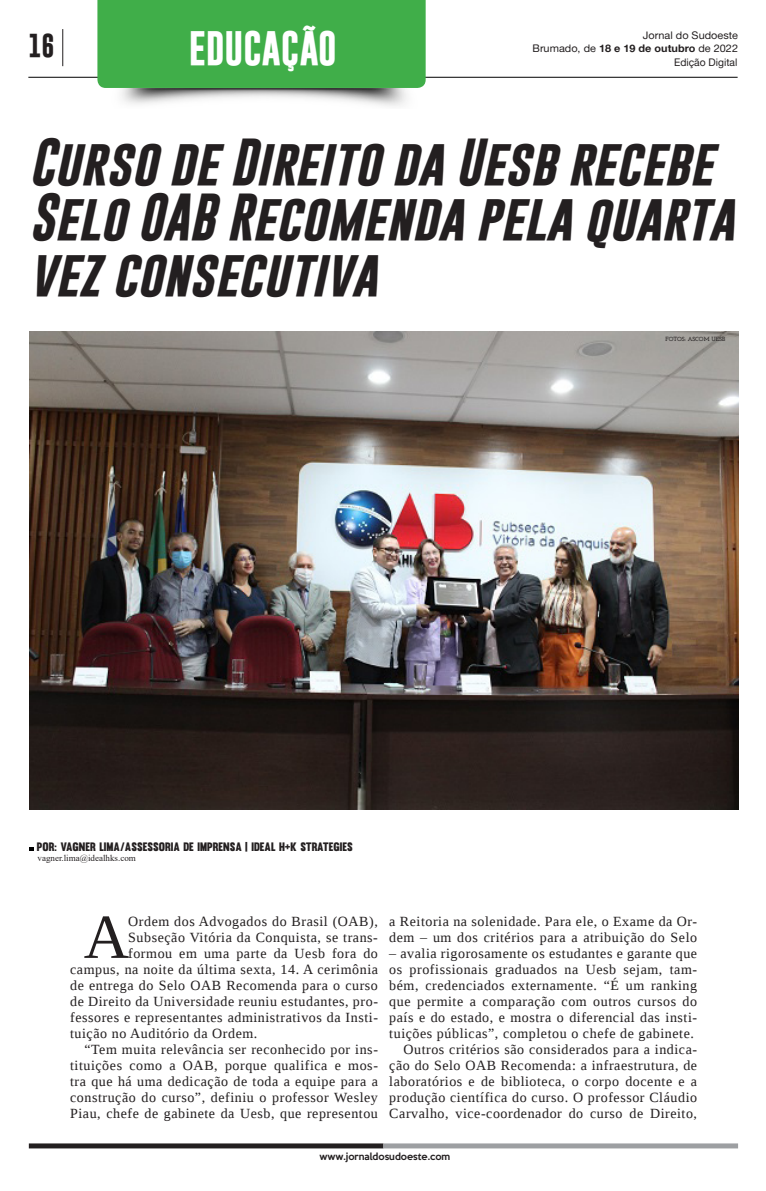
<style>
.page{position:relative;width:766px;height:1191px;background:#fff}
.page>*{position:absolute;margin:0;border:0;box-sizing:border-box;transform-origin:0 0}
.t1{font:62.9px "Liberation Serif";color:#231f20}
.t2{font:italic 700 48px/55px "Gobold";color:#231f20}
.t3{font:700 35px "Gobold";color:#fff}
.t4{font:700 24px "Gobold";color:#231f20}
.t5{font:14px/16px "Liberation Serif";letter-spacing:.04em;color:#231f20}
.t6{font:12px "Muro";color:#231f20}
.t7{font:10.5px "Alte Haas Grotesk";color:#231f20;scale:1.04 1}
.t8{font:10.5px "Alte Haas Grotesk";color:#231f20}
.t9{font:500 9px "Keep Calm";color:#231f20}
.t10{font:9px "Times New Roman";color:#231f20}
.t11{font:700 6px "Josefin Slab";color:#231f20}
.s1{font-family:"Alte Haas Grotesk Bold"}
</style>
<div class="page">
<hr style="left:28px;top:77px;width:709px;height:1px;background:#000">
<hr style="left:62px;top:29px;width:1px;height:37px;background:#231f20">
<div style="left:29px;top:1143px;width:354px;height:5px;background:#231f20"></div>
<div style="left:383px;top:1143px;width:354px;height:5px;background:#9d9fa2"></div>
<img style="left:92px;top:12px;width:341px;height:94px">
<div style="left:97px;top:0;width:328px;height:88px;background:#40ae49"></div>
<svg style="left:29px;top:847px;width:5px;height:3px"></svg>
<img style="left:29px;top:332px;width:708px;height:477px">
<h3 class="t3" style="left:189px;top:26px;width:149px">EDUCAÇÃO</h3>
<p class="t7" style="left:642px;top:29px;width:93px">Jornal do Sudoeste</p>
<p class="t8" style="left:674px;top:56px;width:65px">Edição Digital</p>
<h3 class="t4" style="left:28px;top:30px;width:28px">16</h3>
<p class="t7" style="left:532px;top:42px;width:199px">Brumado, de <span class="s1">18 e 19 de outubro</span> de 2022</p>
<h2 class="t2" style="left:29px;top:135px;width:706px">Curso de Direito da Uesb recebe<br>Selo OAB Recomenda pela quarta vez consecutiva</h2>
<p class="t11" style="left:665px;top:335px;width:61px">FOTOS: ASCOM UESB</p>
<p class="t6" style="left:37px;top:839px;width:317px">POR: VAGNER LIMA/ASSESSORIA DE IMPRENSA | IDEAL H+K STRATEGIES</p>
<p class="t10" style="left:38px;top:852px;width:100px">vagner.lima@idealhks.com</p>
<h1 class="t1" style="left:84px;top:896px;width:47px">A</h1>
<p class="t5" style="left:128px;top:913px;width:251px">Ordem dos Advogados do Brasil (OAB),</p>
<p class="t5" style="left:128px;top:929px;width:251px">Subseção Vitória da Conquista, se trans-</p>
<p class="t5" style="left:128px;top:945px;width:251px">formou em uma parte da Uesb fora do</p>
<p class="t5" style="left:70px;top:961px;width:309px">campus, na noite da última sexta, 14. A cerimônia</p>
<p class="t5" style="left:70px;top:977px;width:309px">de entrega do Selo OAB Recomenda para o curso</p>
<p class="t5" style="left:70px;top:993px;width:309px">de Direito da Universidade reuniu estudantes, pro-</p>
<p class="t5" style="left:70px;top:1009px;width:309px">fessores e representantes administrativos da Insti-</p>
<p class="t5" style="left:70px;top:1025px;width:189px">tuição no Auditório da Ordem.</p>
<p class="t5" style="left:84px;top:1041px;width:295px">“Tem muita relevância ser reconhecido por ins-</p>
<p class="t5" style="left:70px;top:1057px;width:309px">tituições como a OAB, porque qualifica e mos-</p>
<p class="t5" style="left:70px;top:1073px;width:309px">tra que há uma dedicação de toda a equipe para a</p>
<p class="t5" style="left:70px;top:1089px;width:309px">construção do curso”, definiu o professor Wesley</p>
<p class="t5" style="left:70px;top:1105px;width:309px">Piau, chefe de gabinete da Uesb, que representou</p>
<p class="t5" style="left:389px;top:913px;width:309px">a Reitoria na solenidade. Para ele, o Exame da Or&shy;dem – um dos critérios para a atribuição do Selo</p>
<p class="t5" style="left:389px;top:945px;width:309px;text-align:right">– avalia rigorosamente os estudantes e garante que os profissionais graduados na Uesb sejam, tam&shy;bém, credenciados externamente. “É um ranking que permite a comparação com outros cursos do país e do estado, e mostra o diferencial das insti&shy;tuições públicas”, completou o chefe de gabinete.<br>Outros critérios são considerados para a indica&shy;ção do Selo OAB Recomenda: a infraestrutura, de laboratórios e de biblioteca, o corpo docente e a produção científica do curso. O professor Cláudio Carvalho, vice-coordenador do curso de Direito,</p>
<p class="t9" style="left:319px;top:1148px;width:132px">www.jornaldosudoeste.com</p>
</div>
